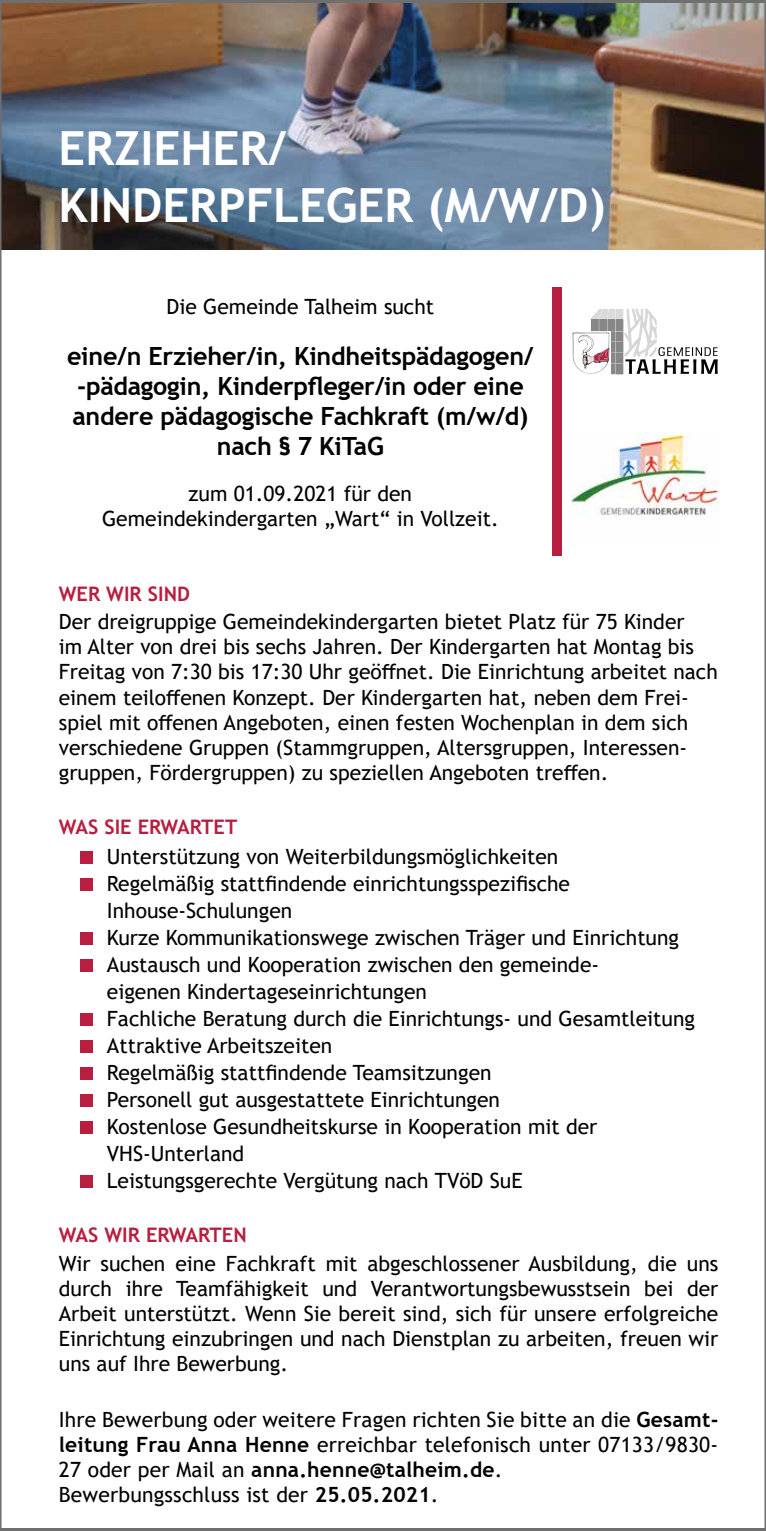
<style>
.page{position:relative;width:766px;height:1531px;background:#fff}
.page>*{position:absolute;margin:0;border:0;box-sizing:border-box;transform-origin:0 0}
.t1{font:700 47.1px/56.4px "Trebuchet MS";color:#fff}
.t2{font:700 25.2px/30px "Trebuchet MS";letter-spacing:-.01em;color:#000;text-align:center}
.t3{font:21px/25.2px "Trebuchet MS";color:#000}
.t4{font:700 20.1px "Trebuchet MS";color:#b71e3f}
.s1{font-weight:700}
</style>
<div class="page">
<img style="left:4px;top:4px;width:757px;height:245px">
<img style="left:572px;top:332px;width:9px;height:39px">
<div style="left:616px;top:319px;width:6px;height:12px;background:#878787"></div>
<div style="left:607px;top:319px;width:7px;height:12px;background:#878787"></div>
<div style="left:607px;top:319px;width:7px;height:12px;border:1px solid #878787"></div>
<div style="left:599px;top:319px;width:7px;height:12px;background:#878787"></div>
<div style="left:599px;top:319px;width:7px;height:12px;border:1px solid #878787"></div>
<div style="left:591px;top:319px;width:7px;height:12px;background:#878787"></div>
<div style="left:615px;top:342px;width:7px;height:10px;background:#878787"></div>
<div style="left:615px;top:342px;width:7px;height:10px;border:1px solid #878787"></div>
<div style="left:615px;top:332px;width:7px;height:9px;background:#878787"></div>
<div style="left:615px;top:332px;width:7px;height:9px;border:1px solid #878787"></div>
<div style="left:615px;top:353px;width:7px;height:10px;background:#878787"></div>
<div style="left:615px;top:353px;width:7px;height:10px;border:1px solid #878787"></div>
<div style="left:615px;top:364px;width:7px;height:10px;background:#878787"></div>
<div style="left:615px;top:364px;width:7px;height:10px;border:1px solid #878787"></div>
<svg style="left:581px;top:332px;width:33px;height:42px"></svg>
<svg style="left:591px;top:309px;width:25px;height:11px"></svg>
<div style="left:615px;top:309px;width:7px;height:9px;background:#dadada"></div>
<div style="left:615px;top:309px;width:7px;height:9px;border:1px solid #dadada"></div>
<svg style="left:623px;top:309px;width:94px;height:65px"></svg>
<img style="left:571px;top:433px;width:147px;height:83px">
<div style="left:552px;top:288px;width:9px;height:268px;background:#b71e3f"></div>
<div style="left:80px;top:851px;width:12px;height:13px;background:#b71e3f"></div>
<div style="left:80px;top:878px;width:12px;height:13px;background:#b71e3f"></div>
<div style="left:80px;top:932px;width:12px;height:13px;background:#b71e3f"></div>
<div style="left:80px;top:960px;width:12px;height:12px;background:#b71e3f"></div>
<div style="left:80px;top:1014px;width:12px;height:12px;background:#b71e3f"></div>
<div style="left:80px;top:1040px;width:12px;height:13px;background:#b71e3f"></div>
<div style="left:80px;top:1068px;width:12px;height:12px;background:#b71e3f"></div>
<div style="left:80px;top:1094px;width:12px;height:13px;background:#b71e3f"></div>
<div style="left:80px;top:1122px;width:12px;height:12px;background:#b71e3f"></div>
<div style="left:80px;top:1175px;width:12px;height:13px;background:#b71e3f"></div>
<h1 class="t1" style="left:59px;top:120px;width:548px">ERZIEHER/<br>KINDERPFLEGER (M/W/D)</h1>
<p class="t3" style="left:166px;top:293px;width:269px">Die Gemeinde Talheim sucht</p>
<p class="t2" style="left:67px;top:341px;width:468px">eine/n Erzieher/in, Kindheitspädagogen/ -pädagogin, Kinderpfleger/in oder eine andere pädagogische Fachkraft (m/w/d) nach § 7 KiTaG</p>
<p class="t3" style="left:102px;top:481px;width:398px;text-align:center">zum 01.09.2021 für den<br>Gemeindekindergarten „Wart“ in Vollzeit.</p>
<p class="t4" style="left:59px;top:581px;width:133px">WER WIR SIND</p>
<p class="t3" style="left:59px;top:609px;width:660px">Der dreigruppige Gemeindekindergarten bietet Platz für 75 Kinder<br>im Alter von drei bis sechs Jahren. Der Kindergarten hat Montag bis Freitag von 7:30 bis 17:30 Uhr geöffnet. Die Einrichtung arbeitet nach einem teiloffenen Konzept. Der Kindergarten hat, neben dem Frei&shy;spiel mit offenen Angeboten, einen festen Wochenplan in dem sich verschiedene Gruppen (Stammgruppen, Altersgruppen, Interessen&shy;gruppen, Fördergruppen) zu speziellen Angeboten treffen.</p>
<p class="t4" style="left:59px;top:814px;width:180px">WAS SIE ERWARTET</p>
<p class="t3" style="left:107px;top:843px;width:589px;line-height:27px">Unterstützung von Weiterbildungsmöglichkeiten<br>Regelmäßig stattfindende einrichtungsspezifische Inhouse-Schulungen<br>Kurze Kommunikationswege zwischen Träger und Einrichtung Austausch und Kooperation zwischen den gemeinde-<br>eigenen Kindertageseinrichtungen<br>Fachliche Beratung durch die Einrichtungs- und Gesamtleitung Attraktive Arbeitszeiten<br>Regelmäßig stattfindende Teamsitzungen<br>Personell gut ausgestattete Einrichtungen<br>Kostenlose Gesundheitskurse in Kooperation mit der VHS-Unterland<br>Leistungsgerechte Vergütung nach TVöD SuE</p>
<p class="t4" style="left:59px;top:1222px;width:189px">WAS WIR ERWARTEN</p>
<p class="t3" style="left:59px;top:1250px;width:660px;text-align:justify">Wir suchen eine Fachkraft mit abgeschlossener Ausbildung, die uns durch ihre Teamfähigkeit und Verantwortungsbewusstsein bei der Arbeit unterstützt. Wenn Sie bereit sind, sich für unsere erfolgreiche Einrichtung einzubringen und nach Dienstplan zu arbeiten, freuen wir uns auf Ihre Bewerbung.</p>
<p class="t3" style="left:59px;top:1406px;width:660px">Ihre Bewerbung oder weitere Fragen richten Sie bitte an die <span class="s1">Gesamt&shy;leitung Frau Anna Henne</span> erreichbar telefonisch unter 07133/9830- 27 oder per Mail an <span class="s1">anna.henne@talheim.de</span>.<br>Bewerbungsschluss ist der <span class="s1">25.05.2021</span>.</p>
</div>
